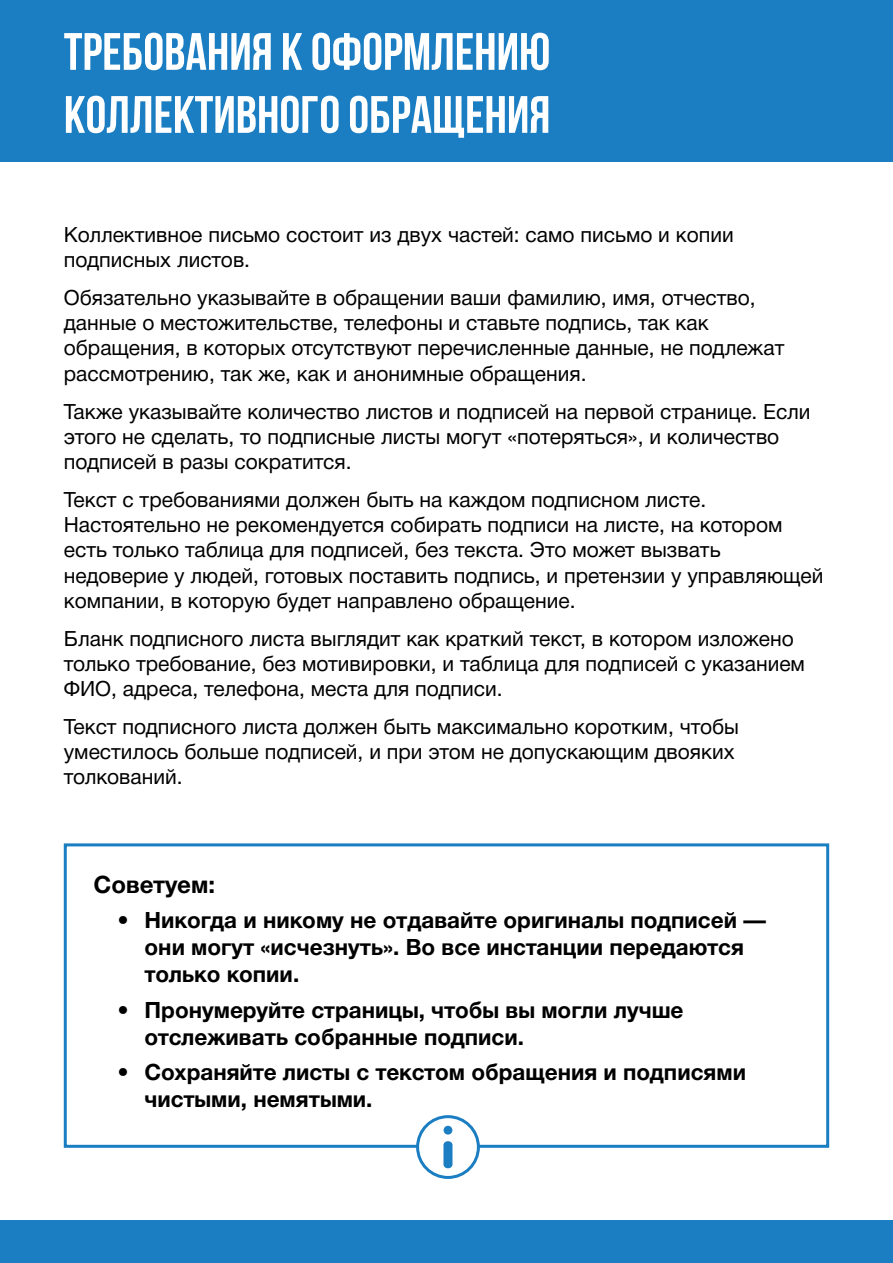
<style>
.page{position:relative;width:893px;height:1263px;background:#fff}
.page>*{position:absolute;margin:0;border:0;box-sizing:border-box;transform-origin:0 0}
.t1{font:700 52.5px/63px "Bebas Neue";color:#fff}
.t2{font:700 24px "Helvetica Neue Cyr";color:#000}
.t3{font:700 22.5px/27px "Helvetica Neue Cyr";color:#000}
.t4{font:21px/25.2px "Helvetica Neue Cyr";color:#000}
</style>
<div class="page">
<div style="left:0;top:0;width:893px;height:162px;background:#1b7dc2"></div>
<div style="left:0;top:1220px;width:893px;height:43px;background:#1b7dc2"></div>
<div style="left:64px;top:843px;width:765px;height:305px;border:3px solid #1b7dc2"></div>
<div style="left:418px;top:1117px;width:60px;height:60px;background:#fff;border-radius:50%"></div>
<div style="left:416px;top:1115px;width:64px;height:64px;border:3px solid #1b7dc2;border-radius:50%"></div>
<div style="left:444px;top:1126px;width:8px;height:8px;background:#1b7dc2;border-radius:50%"></div>
<div style="left:443px;top:1141px;width:9px;height:27px;background:#1b7dc2;border-radius:4px"></div>
<p class="t1" style="left:64px;top:20px;width:488px">Требования к оформлению коллективного обращения</p>
<p class="t4" style="left:64px;top:222px;width:671px">Коллективное письмо состоит из двух частей: само письмо и копии подписных листов.</p>
<p class="t4" style="left:64px;top:285px;width:722px">Обязательно указывайте в обращении ваши фамилию, имя, отчество, данные о местожительстве, телефоны и ставьте подпись, так как обращения, в которых отсутствуют перечисленные данные, не подлежат рассмотрению, так же, как и анонимные обращения.</p>
<p class="t4" style="left:64px;top:399px;width:748px">Также указывайте количество листов и подписей на первой странице. Если этого не сделать, то подписные листы могут «потеряться», и количество подписей в разы сократится.</p>
<p class="t4" style="left:64px;top:487px;width:761px">Текст с требованиями должен быть на каждом подписном листе.<br>Настоятельно не рекомендуется собирать подписи на листе, на котором есть только таблица для подписей, без текста. Это может вызвать недоверие у людей, готовых поставить подпись, и претензии у управляющей компании, в которую будет направлено обращение.</p>
<p class="t4" style="left:64px;top:626px;width:743px">Бланк подписного листа выглядит как краткий текст, в котором изложено только требование, без мотивировки, и таблица для подписей с указанием<br>ФИО, адреса, телефона, места для подписи.</p>
<p class="t4" style="left:64px;top:714px;width:677px">Текст подписного листа должен быть максимально коротким, чтобы уместилось больше подписей, и при этом не допускающим двояких толкований.</p>
<p class="t2" style="left:94px;top:871px;width:123px">Советуем:</p>
<p class="t3" style="left:145px;top:907px;width:623px;text-indent:-27px">• Никогда и никому не отдавайте оригиналы подписей — они могут «исчезнуть». Во все инстанции передаются только копии.</p>
<p class="t3" style="left:145px;top:996px;width:540px;text-indent:-27px">• Пронумеруйте страницы, чтобы вы могли лучше отслеживать собранные подписи.</p>
<p class="t3" style="left:145px;top:1059px;width:603px;text-indent:-27px">• Сохраняйте листы с текстом обращения и подписями чистыми, немятыми.</p>
</div>
